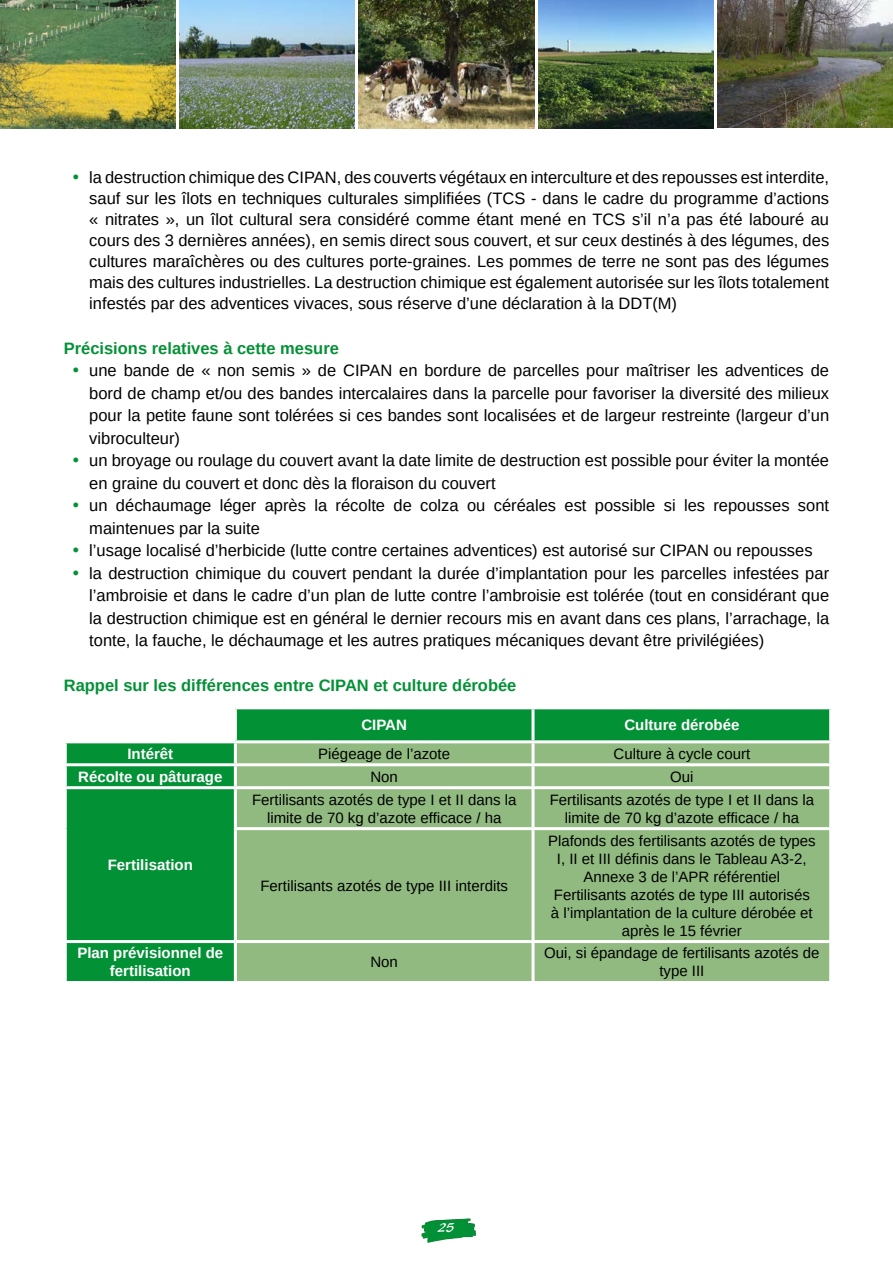
<style>
.page{position:relative;width:893px;height:1263px;background:#fff}
.page>*{position:absolute;margin:0;border:0;box-sizing:border-box;transform-origin:0 0}
.t1{font:16.5px/22.5px "Liberation Sans";color:#000;text-align:justify}
.t2{font:700 16.5px "Liberation Sans";color:#039136}
.t3{font:15px/18px "Liberation Sans";color:#000;text-align:center}
.t4{font:700 15px/18px "Liberation Sans";color:#fff;text-align:center}
.t5{font:13.5px "Blacklight D";color:#fff}
.s1{color:#039136}
</style>
<div class="page">
<img style="left:421px;top:1218px;width:55px;height:25px">
<img style="left:359px;top:0;width:175px;height:128px">
<img style="left:0;top:0;width:175px;height:128px">
<img style="left:538px;top:0;width:175px;height:128px">
<img style="left:179px;top:0;width:176px;height:128px">
<img style="left:718px;top:0;width:175px;height:128px">
<svg style="left:67px;top:709px;width:762px;height:272px;background:#199a48"></svg>
<div style="left:237px;top:743px;width:592px;height:238px;background:#91ba81"></div>
<hr style="left:234px;top:709px;width:3px;height:31px;background:#fff">
<hr style="left:531px;top:709px;width:3px;height:31px;background:#fff">
<hr style="left:64px;top:740px;width:171px;height:3px;background:#fff">
<hr style="left:235px;top:740px;width:298px;height:3px;background:#fff">
<hr style="left:234px;top:743px;width:3px;height:20px;background:#fff">
<hr style="left:533px;top:740px;width:299px;height:3px;background:#fff">
<hr style="left:531px;top:743px;width:3px;height:20px;background:#fff">
<hr style="left:64px;top:763px;width:171px;height:3px;background:#fff">
<hr style="left:235px;top:763px;width:298px;height:3px;background:#fff">
<hr style="left:234px;top:766px;width:3px;height:20px;background:#fff">
<hr style="left:533px;top:763px;width:299px;height:3px;background:#fff">
<hr style="left:531px;top:766px;width:3px;height:20px;background:#fff">
<hr style="left:64px;top:786px;width:171px;height:3px;background:#fff">
<hr style="left:235px;top:786px;width:298px;height:3px;background:#fff">
<hr style="left:234px;top:789px;width:3px;height:38px;background:#fff">
<hr style="left:533px;top:786px;width:299px;height:3px;background:#fff">
<hr style="left:531px;top:789px;width:3px;height:38px;background:#fff">
<hr style="left:234px;top:827px;width:299px;height:3px;background:#fff">
<hr style="left:234px;top:830px;width:3px;height:110px;background:#fff">
<hr style="left:533px;top:827px;width:299px;height:3px;background:#fff">
<hr style="left:531px;top:830px;width:3px;height:110px;background:#fff">
<hr style="left:64px;top:940px;width:171px;height:3px;background:#fff">
<hr style="left:235px;top:940px;width:298px;height:3px;background:#fff">
<hr style="left:234px;top:943px;width:3px;height:38px;background:#fff">
<hr style="left:533px;top:940px;width:299px;height:3px;background:#fff">
<hr style="left:531px;top:943px;width:3px;height:38px;background:#fff">
<p class="t1" style="left:89px;top:167px;width:741px;line-height:21px;text-indent:-17px"><span class="s1">•</span> la destruction chimique des CIPAN, des couverts végétaux en interculture et des repousses est interdite, sauf sur les îlots en techniques culturales simplifiées (TCS - dans le cadre du programme d’actions « nitrates », un îlot cultural sera considéré comme étant mené en TCS s’il n’a pas été labouré au cours des 3 dernières années), en semis direct sous couvert, et sur ceux destinés à des légumes, des cultures maraîchères ou des cultures porte-graines. Les pommes de terre ne sont pas des légumes mais des cultures industrielles. La destruction chimique est également autorisée sur les îlots totalement infestés par des adventices vivaces, sous réserve d’une déclaration à la DDT(M)</p>
<p class="t2" style="left:64px;top:337px;width:277px">Précisions relatives à cette mesure</p>
<p class="t1" style="left:89px;top:359px;width:741px;text-indent:-17px"><span class="s1">•</span> une bande de « non semis » de CIPAN en bordure de parcelles pour maîtriser les adventices de bord de champ et/ou des bandes intercalaires dans la parcelle pour favoriser la diversité des milieux pour la petite faune sont tolérées si ces bandes sont localisées et de largeur restreinte (largeur d’un vibroculteur)</p>
<p class="t1" style="left:89px;top:449px;width:741px;text-indent:-17px"><span class="s1">•</span> un broyage ou roulage du couvert avant la date limite de destruction est possible pour éviter la montée en graine du couvert et donc dès la floraison du couvert</p>
<p class="t1" style="left:89px;top:494px;width:741px;text-indent:-17px"><span class="s1">•</span> un déchaumage léger après la récolte de colza ou céréales est possible si les repousses sont maintenues par la suite</p>
<p class="t1" style="left:72px;top:539px;width:742px"><span class="s1">•</span> l’usage localisé d’herbicide (lutte contre certaines adventices) est autorisé sur CIPAN ou repousses</p>
<p class="t1" style="left:89px;top:562px;width:741px;text-indent:-17px"><span class="s1">•</span> la destruction chimique du couvert pendant la durée d’implantation pour les parcelles infestées par l’ambroisie et dans le cadre d’un plan de lutte contre l’ambroisie est tolérée (tout en considérant que la destruction chimique est en général le dernier recours mis en avant dans ces plans, l’arrachage, la tonte, la fauche, le déchaumage et les autres pratiques mécaniques devant être privilégiées)</p>
<p class="t2" style="left:64px;top:674px;width:454px">Rappel sur les différences entre CIPAN et culture dérobée</p>
<p class="t4" style="left:361px;top:716px;width:47px">CIPAN</p>
<p class="t4" style="left:624px;top:716px;width:117px">Culture dérobée</p>
<p class="t4" style="left:127px;top:745px;width:47px">Intérêt</p>
<p class="t3" style="left:318px;top:745px;width:133px">Piégeage de l’azote</p>
<p class="t3" style="left:613px;top:745px;width:138px">Culture à cycle court</p>
<p class="t4" style="left:78px;top:768px;width:146px">Récolte ou pâturage</p>
<p class="t3" style="left:370px;top:768px;width:29px">Non</p>
<p class="t3" style="left:670px;top:768px;width:25px">Oui</p>
<p class="t4" style="left:108px;top:856px;width:87px">Fertilisation</p>
<p class="t3" style="left:252px;top:790px;width:266px">Fertilisants azotés de type I et II dans la limite de 70 kg d’azote efficace / ha</p>
<p class="t3" style="left:550px;top:790px;width:266px">Fertilisants azotés de type I et II dans la limite de 70 kg d’azote efficace / ha</p>
<p class="t3" style="left:260px;top:876px;width:249px">Fertilisants azotés de type III interdits</p>
<p class="t3" style="left:548px;top:831px;width:269px">Plafonds des fertilisants azotés de types<br>I, II et III définis dans le Tableau A3-2,<br>Annexe 3 de l’APR référentiel</p>
<p class="t3" style="left:551px;top:885px;width:263px">Fertilisants azotés de type III autorisés à l’implantation de la culture dérobée et après le 15 février</p>
<p class="t4" style="left:77px;top:944px;width:147px">Plan prévisionnel de fertilisation</p>
<p class="t3" style="left:370px;top:953px;width:29px">Non</p>
<p class="t3" style="left:544px;top:944px;width:277px">Oui, si épandage de fertilisants azotés de type III</p>
<p class="t5" style="left:438px;top:1219px;width:18px">25</p>
</div>
